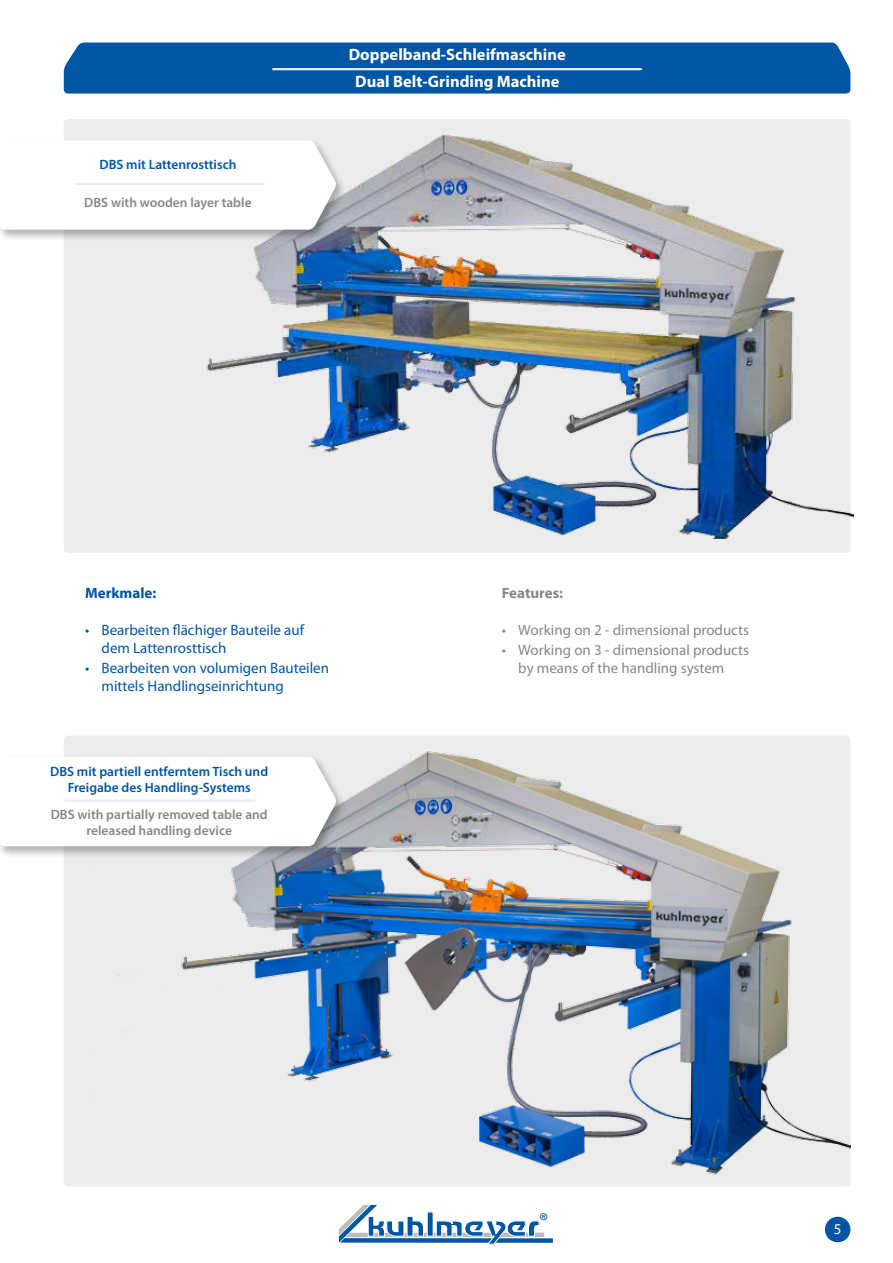
<style>
.page{position:relative;width:893px;height:1263px;background:#fff}
.page>*{position:absolute;margin:0;border:0;box-sizing:border-box;transform-origin:0 0}
.t1{font:21.75px "Myriad Pro";color:#0055a4}
.t2{font:700 16.5px/27px "Myriad Pro";color:#fff;text-align:center}
.t3{font:15px/18px "Myriad Pro";color:#0055a4}
.t4{font:15px/18px "Myriad Pro";color:#878786;text-align:center}
.t5{font:700 15px "Myriad Pro";color:#0055a4}
.t6{font:700 15px "Myriad Pro";color:#878786}
.t7{font:15px "Myriad Pro";color:#fff}
.t8{font:600 13.5px/16.2px "Myriad Pro";color:#0055a4;text-align:center}
.t9{font:600 13.5px/16.2px "Myriad Pro";color:#878786;text-align:center}
</style>
<div class="page">
<div style="left:825px;top:1217px;width:25px;height:25px;background:#0055a4;border-radius:50%"></div>
<svg style="left:339px;top:1204px;width:214px;height:41px"></svg>
<div style="left:64px;top:119px;width:786px;height:434px;background:#ececed;border-radius:4px"></div>
<img style="left:206px;top:134px;width:648px;height:404px">
<div style="left:64px;top:736px;width:786px;height:450px;background:#ececed;border-radius:4px"></div>
<div style="left:64px;top:43px;width:786px;height:51px;background:#0055a4"></div>
<hr style="left:273px;top:68px;width:368px;height:2px;background:#e9ecf7">
<div style="left:0;top:138px;width:347px;height:104px;background:#000;opacity:.3"></div>
<div style="left:0;top:140px;width:337px;height:90px;background:#fff"></div>
<hr style="left:75px;top:183px;width:189px;height:2px;background:#e9ecf7">
<img style="left:116px;top:736px;width:734px;height:439px">
<div style="left:0;top:754px;width:347px;height:104px;background:#000;opacity:.3"></div>
<div style="left:0;top:757px;width:337px;height:89px;background:#fff"></div>
<hr style="left:66px;top:800px;width:188px;height:2px;background:#e9ecf7">
<p class="t8" style="left:99px;top:156px;width:139px">DBS mit Lattenrosttisch</p>
<p class="t9" style="left:84px;top:194px;width:169px">DBS with wooden layer table</p>
<p class="t2" style="left:349px;top:40px;width:219px">Doppelband-Schleifmaschine<br>Dual Belt-Grinding Machine</p>
<p class="t5" style="left:85px;top:583px;width:73px">Merkmale:</p>
<p class="t3" style="left:102px;top:621px;width:204px;text-indent:-16px">• Bearbeiten flächiger Bauteile auf dem Lattenrosttisch</p>
<p class="t3" style="left:102px;top:658px;width:229px;text-indent:-16px">• Bearbeiten von volumigen Bauteilen mittels Handlingseinrichtung</p>
<p class="t8" style="left:50px;top:763px;width:220px">DBS mit partiell entferntem Tisch und<br>Freigabe des Handling-Systems</p>
<p class="t9" style="left:51px;top:805px;width:219px">DBS with partially removed table and released handling device</p>
<p class="t6" style="left:502px;top:583px;width:63px">Features:</p>
<p class="t4" style="left:502px;top:621px;width:249px">• Working on 2 - dimensional products</p>
<p class="t4" style="left:502px;top:640px;width:249px">• Working on 3 - dimensional products by means of the handling system</p>
<h1 class="t1" style="left:539px;top:1207px;width:11px">®</h1>
<p class="t7" style="left:834px;top:1220px;width:9px">5</p>
</div>
